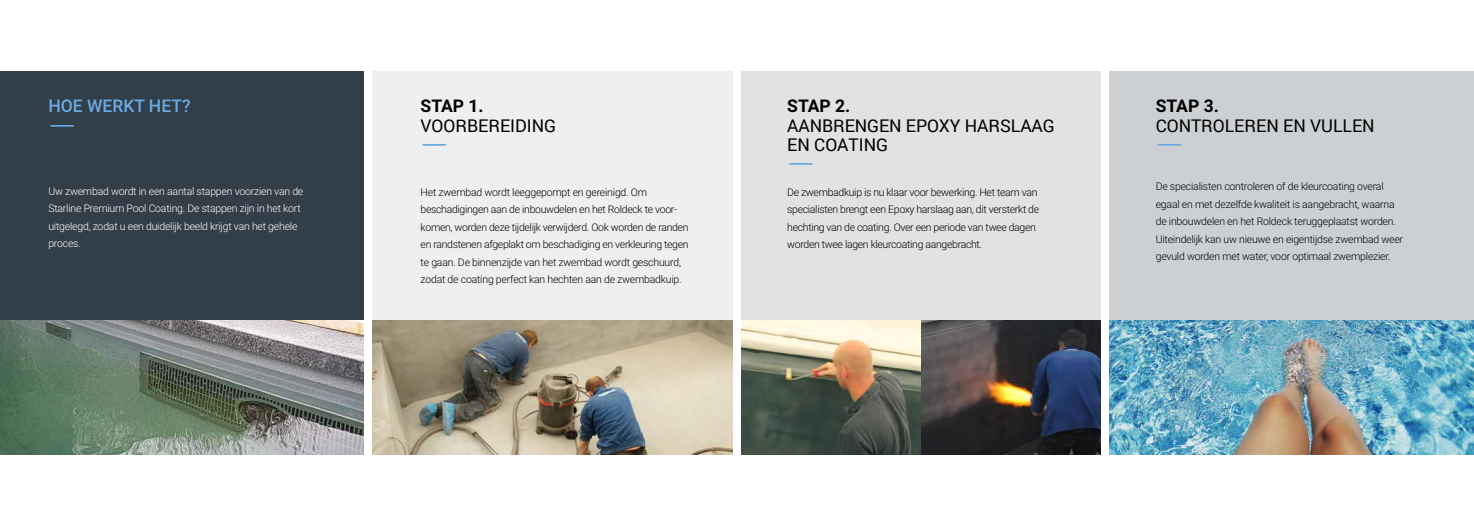
<style>
.page{position:relative;width:1474px;height:521px;background:#fff}
.page>*{position:absolute;margin:0;border:0;box-sizing:border-box;transform-origin:0 0}
.t1{font:17.5px/19.2px "Roboto";color:#000}
.t2{font:700 17.5px "Roboto";color:#000}
.t3{font:500 17.5px/19.2px "Roboto";color:#6aaae4}
.t4{font:500 17.5px "Roboto";color:#6aaae4;scale:2 1}
.t5{font:300 10.5px/17.5px "Roboto";letter-spacing:-.03em;color:#000}
.t6{font:300 10.5px/17.5px "Roboto";letter-spacing:-.02em;color:#fff}
</style>
<div class="page">
<div style="left:737px;top:72px;width:368px;height:382px;background:#e0e2e3"></div>
<div style="left:0;top:72px;width:368px;height:382px;background:#323e48"></div>
<div style="left:1105px;top:72px;width:368px;height:382px;background:#cdd0d3"></div>
<div style="left:368px;top:72px;width:369px;height:382px;background:#eeeff0"></div>
<img style="left:0;top:320px;width:1473px;height:134px">
<div style="left:365px;top:57px;width:7px;height:407px;background:#fff"></div>
<div style="left:733px;top:57px;width:7px;height:407px;background:#fff"></div>
<div style="left:1101px;top:57px;width:8px;height:407px;background:#fff"></div>
<h1 class="t3" style="left:48px;top:96px;width:144px">HOE WERKT HET? —</h1>
<p class="t6" style="left:48px;top:182px;width:256px">Uw zwembad wordt in een aantal stappen voorzien van de Starline Premium Pool Coating. De stappen zijn in het kort uitgelegd, zodat u een duidelijk beeld krijgt van het gehele proces.</p>
<h1 class="t2" style="left:420px;top:94px;width:65px">STAP 1.</h1>
<h1 class="t1" style="left:420px;top:115px;width:137px">VOORBEREIDING</h1>
<h1 class="t4" style="left:420px;top:132px;width:15px">—</h1>
<p class="t5" style="left:420px;top:183px;width:269px">Het zwembad wordt leeggepompt en gereinigd. Om beschadigingen aan de inbouwdelen en het Roldeck te voor&shy;komen, worden deze tijdelijk verwijderd. Ook worden de randen en randstenen afgeplakt om beschadiging en verkleuring tegen te gaan. De binnenzijde van het zwembad wordt geschuurd, zodat de coating perfect kan hechten aan de zwembadkuip.</p>
<h1 class="t2" style="left:787px;top:94px;width:65px">STAP 2.</h1>
<h1 class="t1" style="left:787px;top:115px;width:269px">AANBRENGEN EPOXY HARSLAAG<br>EN COATING</h1>
<h1 class="t4" style="left:787px;top:152px;width:15px">—</h1>
<p class="t5" style="left:787px;top:183px;width:253px">De zwembadkuip is nu klaar voor bewerking. Het team van specialisten brengt een Epoxy harslaag aan, dit versterkt de hechting van de coating. Over een periode van twee dagen worden twee lagen kleurcoating aangebracht.</p>
<h1 class="t2" style="left:1155px;top:94px;width:65px">STAP 3.</h1>
<h1 class="t1" style="left:1155px;top:115px;width:220px">CONTROLEREN EN VULLEN</h1>
<h1 class="t4" style="left:1155px;top:132px;width:15px">—</h1>
<p class="t5" style="left:1155px;top:177px;width:249px">De specialisten controleren of de kleurcoating overal egaal en met dezelfde kwaliteit is aangebracht, waarna de inbouwdelen en het Roldeck teruggeplaatst worden.<br>Uiteindelijk kan uw nieuwe en eigentijdse zwembad weer gevuld worden met water, voor optimaal zwemplezier.</p>
</div>
